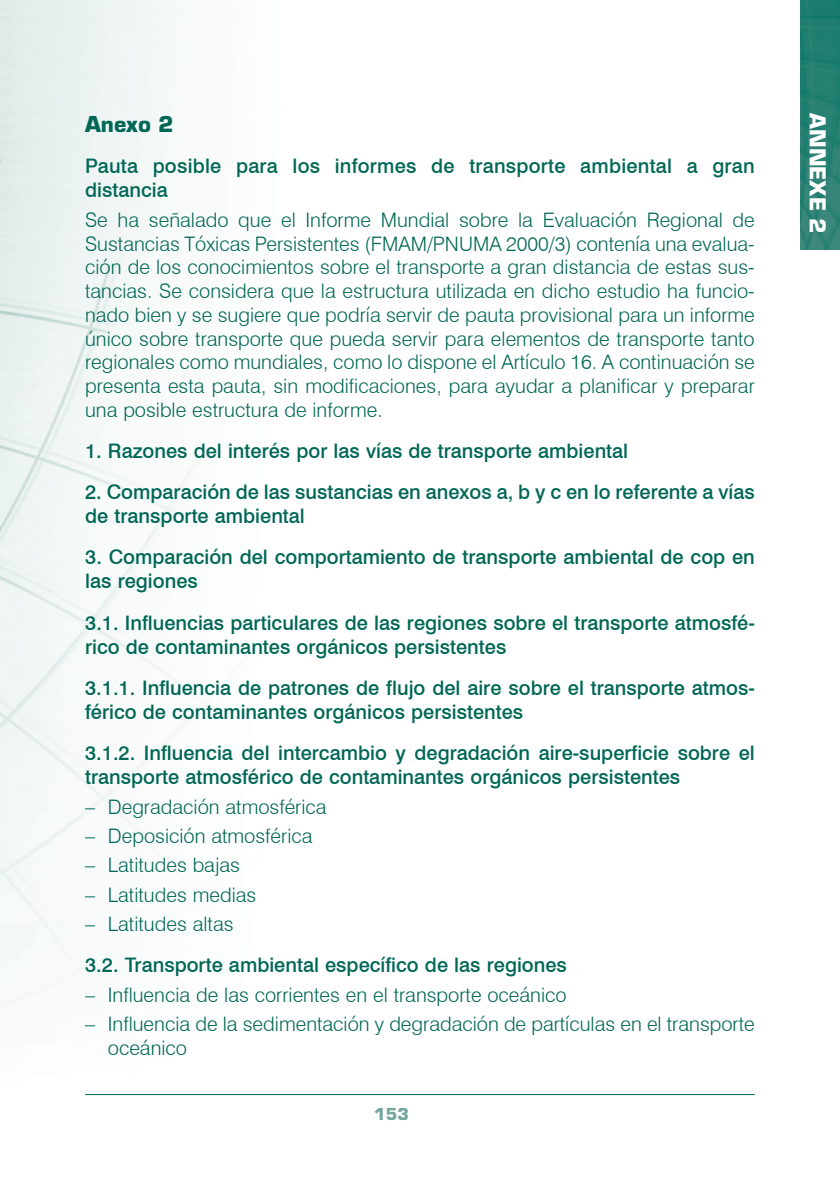
<style>
.page{position:relative;width:840px;height:1191px;background:#fff}
.page>*{position:absolute;margin:0;border:0;box-sizing:border-box;transform-origin:0 0}
.t1{font:24px "Eurostile Black DTC";color:#fff}
.t2{font:24px "Eurostile Black DTC";color:#006756}
.t3{font:300 20px/29.4px "Swiss 721 BT";color:#006756}
.t4{font:500 20px/24.2px "Swiss 721 BT";color:#006756}
.t5{font:18px "Eurostile Black DTC";color:#71a69c}
</style>
<div class="page">
<img style="left:0;top:0;width:839px;height:1096px">
<hr style="left:85px;top:1094px;width:669px;height:1px;background:#006756">
<img style="left:799px;top:0;width:40px;height:249px">
<p class="t2" style="left:85px;top:111px;width:90px">Anexo 2</p>
<p class="t4" style="left:85px;top:154px;width:670px">Pauta posible para los informes de transporte ambiental a gran distancia</p>
<p class="t3" style="left:85px;top:208px;width:670px;line-height:23.8px;text-align:justify">Se ha señalado que el Informe Mundial sobre la Evaluación Regional de Sustancias Tóxicas Persistentes (FMAM/PNUMA 2000/3) contenía una evalua&shy;ción de los conocimientos sobre el transporte a gran distancia de estas sus&shy;tancias. Se considera que la estructura utilizada en dicho estudio ha funcio&shy;nado bien y se sugiere que podría servir de pauta provisional para un informe único sobre transporte que pueda servir para elementos de transporte tanto regionales como mundiales, como lo dispone el Artículo 16. A continuación se presenta esta pauta, sin modificaciones, para ayudar a planificar y preparar una posible estructura de informe.</p>
<p class="t4" style="left:85px;top:438px;width:544px">1. Razones del interés por las vías de transporte ambiental</p>
<p class="t4" style="left:85px;top:479px;width:671px">2. Comparación de las sustancias en anexos a, b y c en lo referente a vías de transporte ambiental</p>
<p class="t4" style="left:85px;top:545px;width:670px">3. Comparación del comportamiento de transporte ambiental de cop en las regiones</p>
<p class="t4" style="left:85px;top:610px;width:670px">3.1. Influencias particulares de las regiones sobre el transporte atmosfé&shy;rico de contaminantes orgánicos persistentes</p>
<p class="t4" style="left:85px;top:675px;width:670px">3.1.1. Influencia de patrones de flujo del aire sobre el transporte atmos&shy;férico de contaminantes orgánicos persistentes</p>
<p class="t4" style="left:85px;top:740px;width:671px">3.1.2. Influencia del intercambio y degradación aire-superficie sobre el transporte atmosférico de contaminantes orgánicos persistentes</p>
<p class="t3" style="left:108px;top:791px;width:220px">Degradación atmosférica<br>Deposición atmosférica<br>Latitudes bajas<br>Latitudes medias<br>Latitudes altas</p>
<p class="t4" style="left:85px;top:953px;width:483px">3.2. Transporte ambiental específico de las regiones</p>
<p class="t3" style="left:108px;top:979px;width:648px">Influencia de las corrientes en el transporte oceánico<br>Influencia de la sedimentación y degradación de partículas en el transporte</p>
<p class="t3" style="left:108px;top:1033px;width:81px">oceánico</p>
<p class="t3" style="left:85px;top:791px;width:11px;text-align:justify">– – – – –</p>
<p class="t3" style="left:85px;top:979px;width:11px">– –</p>
<p class="t5" style="left:374px;top:1104px;width:24px">153</p>
<p class="t1" style="left:830px;top:113px;width:121px;rotate:90deg">AnnexE 2</p>
</div>
